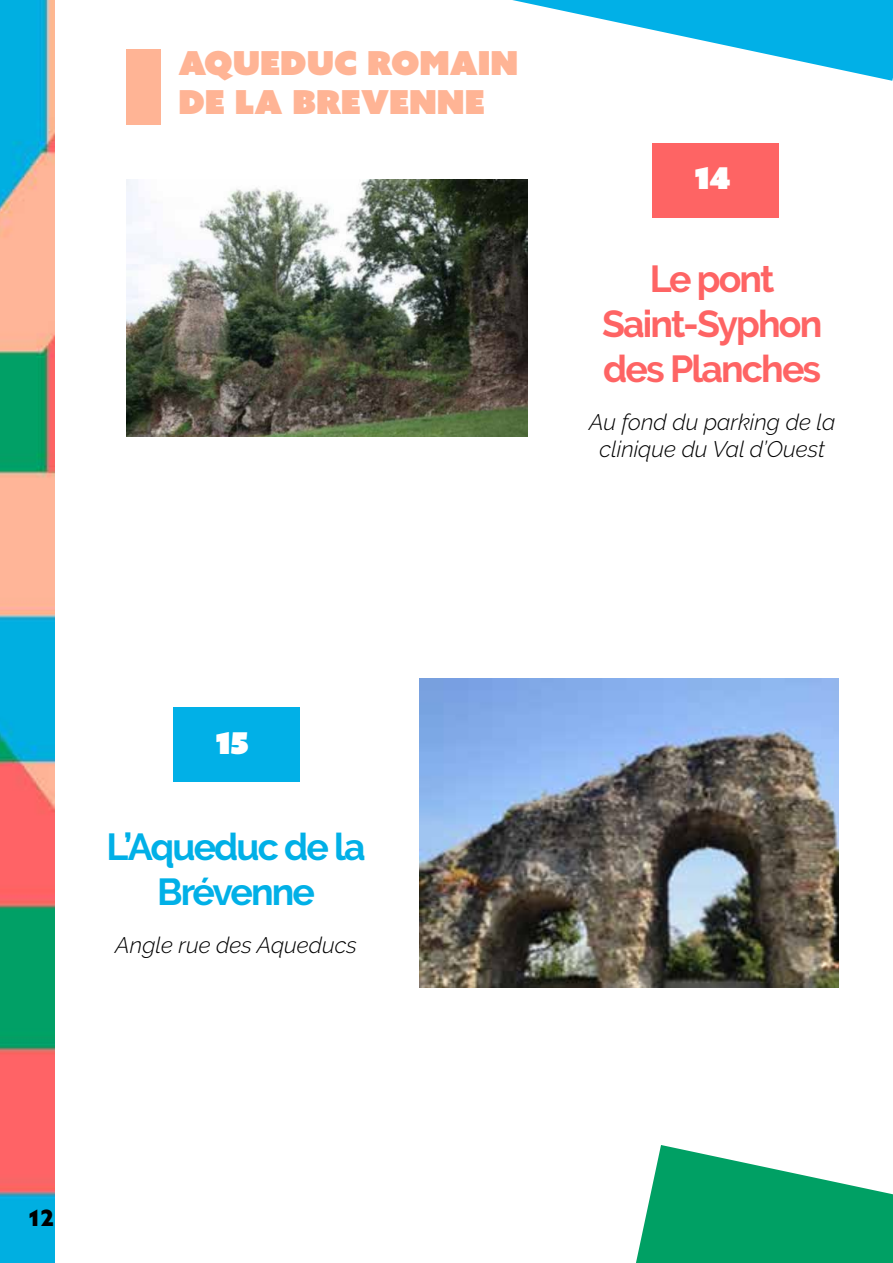
<style>
.page{position:relative;width:893px;height:1263px;background:#fff}
.page>*{position:absolute;margin:0;border:0;box-sizing:border-box;transform-origin:0 0}
.t1{font:700 37.5px/45px "Raleway";letter-spacing:-.05em;color:#fe6464;text-align:center}
.t2{font:700 37.5px/45px "Raleway";letter-spacing:-.05em;color:#01b0e7;text-align:center}
.t3{font:33px/39.6px "Azo Sans Uber";color:#ffb495}
.t4{font:30px "Azo Sans Uber";color:#fff}
.t5{font:italic 300 22.5px/27px "Raleway";color:#000;text-align:center}
.t6{font:900 22.5px "Azo Sans";color:#000}
</style>
<div class="page">
<img style="left:0;top:0;width:54px;height:1263px">
<img style="left:127px;top:179px;width:400px;height:257px">
<img style="left:419px;top:679px;width:420px;height:309px">
<div style="left:652px;top:143px;width:126px;height:75px;background:#fe6464"></div>
<div style="left:173px;top:707px;width:126px;height:75px;background:#01b0e7"></div>
<div style="left:126px;top:49px;width:35px;height:75px;background:#ffb495"></div>
<svg style="left:636px;top:1145px;width:257px;height:118px"></svg>
<svg style="left:512px;top:0;width:381px;height:81px"></svg>
<h2 class="t3" style="left:178px;top:43px;width:341px">AQUEDUC ROMAIN<br>DE LA BREVENNE</h2>
<h3 class="t4" style="left:694px;top:158px;width:38px">14</h3>
<h1 class="t1" style="left:602px;top:256px;width:222px">Le pont<br>Saint-Syphon des Planches</h1>
<p class="t5" style="left:589px;top:408px;width:248px">Au fond du parking de la clinique du Val d’Ouest</p>
<h3 class="t4" style="left:215px;top:723px;width:35px">15</h3>
<h1 class="t2" style="left:106px;top:824px;width:261px">L’Aqueduc de la<br>Brévenne</h1>
<p class="t5" style="left:115px;top:931px;width:243px">Angle rue des Aqueducs</p>
<p class="t6" style="left:28px;top:1203px;width:27px">12</p>
</div>
